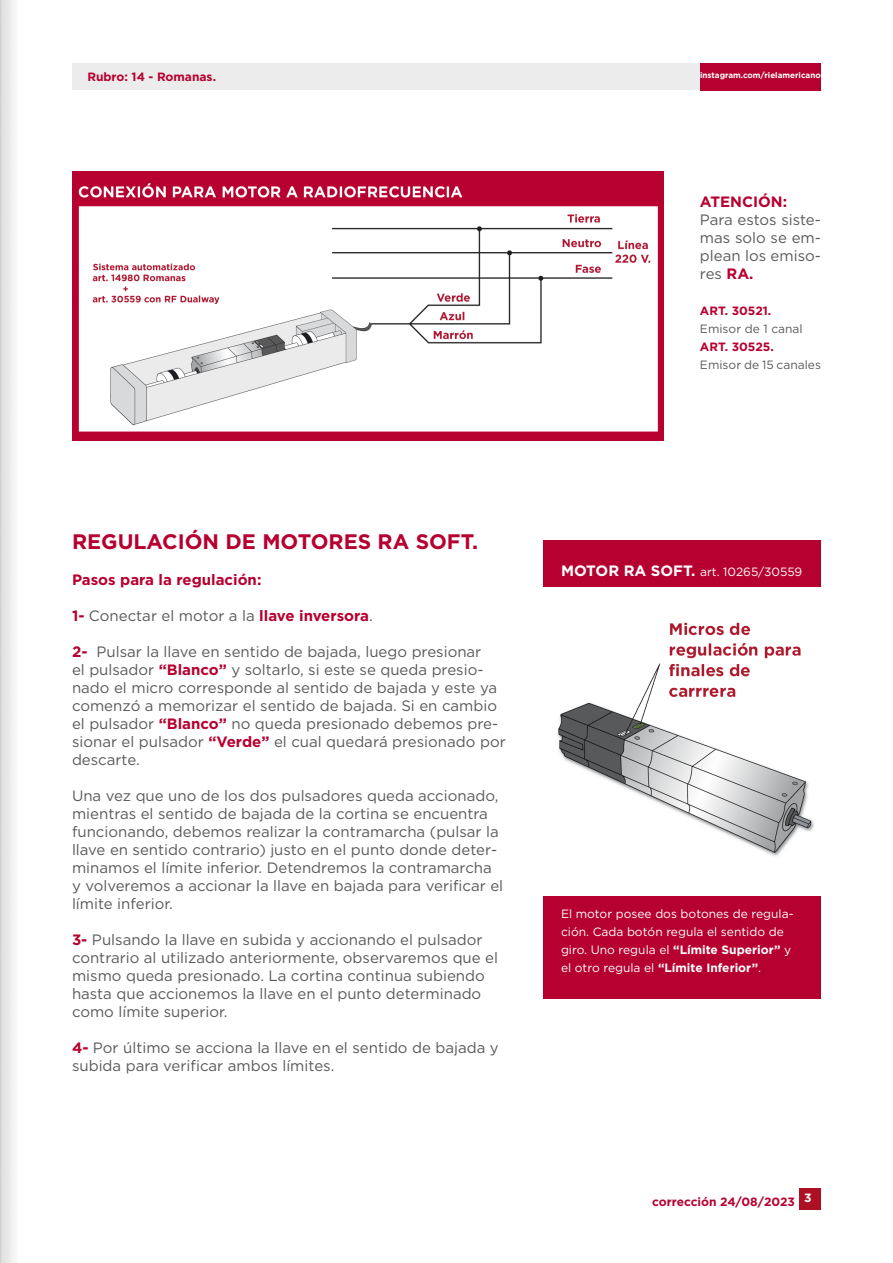
<style>
.page{position:relative;width:893px;height:1263px;background:#fff}
.page>*{position:absolute;margin:0;border:0;box-sizing:border-box;transform-origin:0 0}
.t1{font:700 21px "Gotham";color:#b60030}
.t2{font:15px/18px "Gotham";color:#58595b}
.t3{font:700 15px "Gotham";color:#b60030}
.enrojos{font:12px/18px "Gotham";color:#fff}
.t4{font:700 12px "Gotham";color:#b60030}
.t5{font:12px "Gotham";color:#58595b}
.t6{font:700 12px "Gotham";color:#b6002f}
.t7{font:700 12px "Gotham";color:#fbfdfe}
.t8{font:700 8.1px "Gotham";color:#fff}
.s1{font-weight:700;color:#b60030}
.s2{font-weight:700;font-size:15px}
.s3{font-weight:700}
</style>
<div class="page">
<img style="left:0;top:0;width:14px;height:1263px">
<div style="left:799px;top:1188px;width:22px;height:22px;background:#ae1023"></div>
<div style="left:700px;top:63px;width:121px;height:27px;background:#b6002f"></div>
<div style="left:72px;top:63px;width:628px;height:27px;background:#ececed"></div>
<div style="left:72px;top:171px;width:592px;height:270px;background:#b60030"></div>
<img style="left:78px;top:183px;width:580px;height:249px">
<div style="left:543px;top:540px;width:278px;height:459px;background:#b60030"></div>
<img style="left:543px;top:587px;width:278px;height:309px">
<p class="t6" style="left:87px;top:70px;width:130px">Rubro: 14 - Romanas.</p>
<p class="t8" style="left:700px;top:70px;width:122px">instagram.com/rielamericano</p>
<p class="t3" style="left:700px;top:193px;width:89px">ATENCIÓN:</p>
<p class="t2" style="left:700px;top:210px;width:122px;text-align:justify">Para estos siste&shy;mas solo se em&shy;plean los emiso&shy;res <span class="s1">RA.</span></p>
<p class="t4" style="left:700px;top:304px;width:73px">ART. 30521.</p>
<p class="t5" style="left:700px;top:322px;width:104px">Emisor de 1 canal</p>
<p class="t4" style="left:700px;top:340px;width:75px">ART. 30525.</p>
<p class="t5" style="left:700px;top:358px;width:122px">Emisor de 15 canales</p>
<p class="t1" style="left:72px;top:529px;width:408px">REGULACIÓN DE MOTORES RA SOFT.</p>
<p class="t3" style="left:72px;top:571px;width:191px">Pasos para la regulación:</p>
<p class="t2" style="left:72px;top:606px;width:302px"><span class="s1">1-</span> Conectar el motor a la <span class="s1">llave inversora</span>.</p>
<p class="t2" style="left:72px;top:642px;width:435px"><span class="s1">2-</span> Pulsar la llave en sentido de bajada, luego presionar<br>el pulsador <span class="s1">“Blanco”</span> y soltarlo, si este se queda presio&shy;nado el micro corresponde al sentido de bajada y este ya comenzó a memorizar el sentido de bajada. Si en cambio el pulsador <span class="s1">“Blanco”</span> no queda presionado debemos pre&shy;sionar el pulsador <span class="s1">“Verde”</span> el cual quedará presionado por descarte.</p>
<p class="t2" style="left:72px;top:786px;width:433px">Una vez que uno de los dos pulsadores queda accionado, mientras el sentido de bajada de la cortina se encuentra funcionando, debemos realizar la contramarcha (pulsar la llave en sentido contrario) justo en el punto donde deter&shy;minamos el límite inferior. Detendremos la contramarcha y volveremos a accionar la llave en bajada para verificar el límite inferior.</p>
<p class="t2" style="left:72px;top:930px;width:428px"><span class="s1">3-</span> Pulsando la llave en subida y accionando el pulsador contrario al utilizado anteriormente, observaremos que el mismo queda presionado. La cortina continua subiendo hasta que accionemos la llave en el punto determinado como límite superior.</p>
<p class="t2" style="left:72px;top:1038px;width:428px"><span class="s1">4-</span> Por último se acciona la llave en el sentido de bajada y subida para verificar ambos límites.</p>
<p class="enrojos" style="left:561px;top:562px;width:243px"><span class="s2">MOTOR RA SOFT.</span> art. 10265/30559</p>
<p class="enrojos" style="left:561px;top:904px;width:234px">El motor posee dos botones de regula&shy;ción. Cada botón regula el sentido de giro. Uno regula el <span class="s3">“Límite Superior”</span> y el otro regula el <span class="s3">“Límite Inferior”</span>.</p>
<p class="t4" style="left:652px;top:1195px;width:144px">corrección 24/08/2023</p>
<p class="t7" style="left:804px;top:1191px;width:9px">3</p>
</div>
